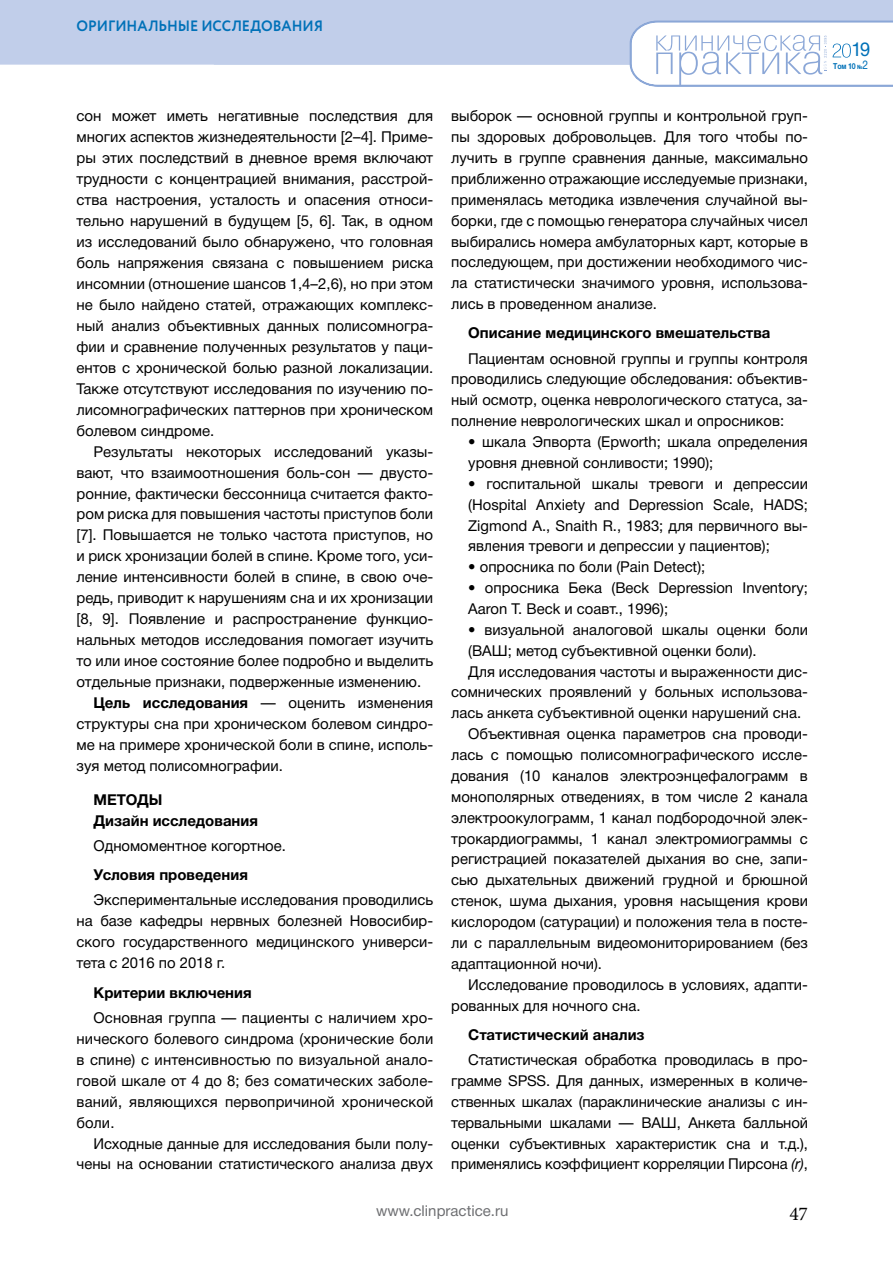
<style>
.page{position:relative;width:893px;height:1263px;background:#fff}
.page>*{position:absolute;margin:0;border:0;box-sizing:border-box;transform-origin:0 0}
.t1{font:19.5px "Minion Pro";color:#000}
.t2{font:19.2px "Helvetica Neue Cyr";color:#0071b8;scale:.95 1}
.t3{font:15px/21px "Helvetica Neue Cyr";color:#000;text-align:justify}
.t4{font:700 15px/21px "Helvetica Neue Cyr";color:#000}
.t5{font:700 15px "Circe";letter-spacing:-.005em;color:#0071b8;scale:.95 1}
.t6{font:15px "Helvetica Neue Cyr";color:#6d6e71}
.t7{font:700 8.25px "Helvetica Neue Cyr";color:#0071b8;scale:.85 1}
.s1{font-style:italic}
.s2{font-weight:700}
.s3{font-size:6px}
.s4{font-weight:400;font-size:12px}
</style>
<div class="page">
<div style="left:0;top:0;width:214px;height:65px;background:#c1ceea"></div>
<svg style="left:214px;top:0;width:679px;height:87px"></svg>
<p class="t5" style="left:77px;top:16px;width:261px">ОРИГИНАЛЬНЫЕ ИССЛЕДОВАНИЯ</p>
<p class="t3" style="left:451px;top:106px;width:358px">выборок — основной группы и контрольной груп&shy;пы здоровых добровольцев. Для того чтобы по&shy;лучить в группе сравнения данные, максимально приближенно отражающие исследуемые признаки, применялась методика извлечения случайной вы&shy;борки, где с помощью генератора случайных чисел выбирались номера амбулаторных карт, которые в последующем, при достижении необходимого чис&shy;ла статистически значимого уровня, использова&shy;лись в проведенном анализе.</p>
<p class="t4" style="left:468px;top:323px;width:304px">Описание медицинского вмешательства</p>
<p class="t3" style="left:451px;top:348px;width:358px;text-indent:17px">Пациентам основной группы и группы контроля проводились следующие обследования: объектив&shy;ный осмотр, оценка неврологического статуса, за&shy;полнение неврологических шкал и опросников:</p>
<p class="t3" style="left:468px;top:431px;width:341px">• шкала Эпворта (Epworth; шкала определения уровня дневной сонливости; 1990);</p>
<p class="t3" style="left:468px;top:473px;width:341px">• госпитальной шкалы тревоги и депрессии (Hospital Anxiety and Depression Scale, HADS; Zigmond A., Snaith R., 1983; для первичного вы&shy;явления тревоги и депрессии у пациентов);</p>
<p class="t3" style="left:468px;top:557px;width:239px">• опросника по боли (Pain Detect);</p>
<p class="t3" style="left:468px;top:578px;width:341px">• опросника Бека (Beck Depression Inventory;<br>Aaron T. Beck и соавт., 1996);</p>
<p class="t3" style="left:468px;top:619px;width:341px">• визуальной аналоговой шкалы оценки боли</p>
<p class="t3" style="left:468px;top:640px;width:290px">(ВАШ; метод субъективной оценки боли).</p>
<p class="t3" style="left:468px;top:661px;width:341px">Для исследования частоты и выраженности дис-</p>
<p class="t3" style="left:451px;top:682px;width:358px">сомнических проявлений у больных использова-</p>
<p class="t3" style="left:451px;top:703px;width:351px">лась анкета субъективной оценки нарушений сна.</p>
<p class="t3" style="left:468px;top:723px;width:341px">Объективная оценка параметров сна проводи-</p>
<p class="t3" style="left:451px;top:744px;width:358px">лась с помощью полисомнографического иссле-</p>
<p class="t3" style="left:451px;top:765px;width:358px">дования (10 каналов электроэнцефалограмм в</p>
<p class="t3" style="left:451px;top:786px;width:358px">монополярных отведениях, в том числе 2 канала</p>
<p class="t3" style="left:451px;top:807px;width:358px">электроокулограмм, 1 канал подбородочной элек-</p>
<p class="t3" style="left:451px;top:828px;width:358px">трокардиограммы, 1 канал электромиограммы с</p>
<p class="t3" style="left:451px;top:849px;width:358px">регистрацией показателей дыхания во сне, запи-</p>
<p class="t3" style="left:451px;top:870px;width:358px">сью дыхательных движений грудной и брюшной</p>
<p class="t3" style="left:451px;top:890px;width:358px">стенок, шума дыхания, уровня насыщения крови</p>
<p class="t3" style="left:451px;top:911px;width:358px">кислородом (сатурации) и положения тела в посте-</p>
<p class="t3" style="left:451px;top:932px;width:358px">ли с параллельным видеомониторированием (без</p>
<p class="t3" style="left:451px;top:953px;width:152px">адаптационной ночи).</p>
<p class="t3" style="left:468px;top:974px;width:341px">Исследование проводилось в условиях, адапти-</p>
<p class="t3" style="left:451px;top:995px;width:191px">рованных для ночного сна.</p>
<p class="t4" style="left:468px;top:1024px;width:178px">Статистический анализ</p>
<p class="t3" style="left:451px;top:1049px;width:358px;text-indent:17px">Статистическая обработка проводилась в про&shy;грамме SPSS. Для данных, измеренных в количе&shy;ственных шкалах (параклинические анализы с ин&shy;тервальными шкалами — ВАШ, Анкета балльной оценки субъективных характеристик сна и т.д.), применялись коэффициент корреляции Пирсона <span class="s1">(r)</span>,</p>
<h1 class="t1" style="left:790px;top:1200px;width:20px">47</h1>
<p class="t3" style="left:77px;top:106px;width:358px">сон может иметь негативные последствия для многих аспектов жизнедеятельности [2–4]. Приме&shy;ры этих последствий в дневное время включают трудности с концентрацией внимания, расстрой&shy;ства настроения, усталость и опасения относи&shy;тельно нарушений в будущем [5, 6]. Так, в одном из исследований было обнаружено, что головная боль напряжения связана с повышением риска инсомнии (отношение шансов 1,4–2,6), но при этом не было найдено статей, отражающих комплекс&shy;ный анализ объективных данных полисомногра&shy;фии и сравнение полученных результатов у паци&shy;ентов с хронической болью разной локализации.<br>Также отсутствуют исследования по изучению по&shy;лисомнографических паттернов при хроническом болевом синдроме.</p>
<p class="t3" style="left:94px;top:441px;width:341px">Результаты некоторых исследований указы-</p>
<p class="t3" style="left:77px;top:462px;width:358px">вают, что взаимоотношения боль-сон — двусто-</p>
<p class="t3" style="left:77px;top:483px;width:358px">ронние, фактически бессонница считается факто-</p>
<p class="t3" style="left:77px;top:504px;width:358px">ром риска для повышения частоты приступов боли</p>
<p class="t3" style="left:77px;top:525px;width:358px">[7]. Повышается не только частота приступов, но</p>
<p class="t3" style="left:77px;top:546px;width:358px">и риск хронизации болей в спине. Кроме того, уси-</p>
<p class="t3" style="left:77px;top:567px;width:358px">ление интенсивности болей в спине, в свою оче-</p>
<p class="t3" style="left:77px;top:588px;width:358px">редь, приводит к нарушениям сна и их хронизации</p>
<p class="t3" style="left:77px;top:609px;width:358px">[8, 9]. Появление и распространение функцио-</p>
<p class="t3" style="left:77px;top:629px;width:358px">нальных методов исследования помогает изучить</p>
<p class="t3" style="left:77px;top:650px;width:358px">то или иное состояние более подробно и выделить</p>
<p class="t3" style="left:77px;top:671px;width:346px">отдельные признаки, подверженные изменению.</p>
<p class="t3" style="left:94px;top:692px;width:341px"><span class="s2">Цель исследования</span> — оценить изменения</p>
<p class="t3" style="left:77px;top:713px;width:358px">структуры сна при хроническом болевом синдро-</p>
<p class="t3" style="left:77px;top:734px;width:358px">ме на примере хронической боли в спине, исполь-</p>
<p class="t3" style="left:77px;top:755px;width:208px">зуя метод полисомнографии.</p>
<p class="t4" style="left:94px;top:789px;width:166px">МЕТОДЫ<br>Дизайн исследования</p>
<p class="t3" style="left:94px;top:835px;width:194px">Одномоментное когортное.</p>
<p class="t4" style="left:94px;top:864px;width:156px">Условия проведения</p>
<p class="t3" style="left:77px;top:890px;width:358px;text-indent:17px">Экспериментальные исследования проводились на базе кафедры нервных болезней Новосибир&shy;ского государственного медицинского универси&shy;тета с 2016 по 2018 г.</p>
<p class="t4" style="left:94px;top:982px;width:160px">Критерии включения</p>
<p class="t3" style="left:77px;top:1007px;width:358px;text-indent:17px">Основная группа — пациенты с наличием хро&shy;нического болевого синдрома (хронические боли в спине) с интенсивностью по визуальной анало&shy;говой шкале от 4 до 8; без соматических заболе&shy;ваний, являющихся первопричиной хронической боли.</p>
<p class="t3" style="left:77px;top:1133px;width:358px;text-align:right">Исходные данные для исследования были полу&shy;чены на основании статистического анализа двух</p>
<p class="t6" style="left:376px;top:1203px;width:134px">www.clinpractice.ru</p>
<p class="t2" style="left:851px;top:38px;width:21px">19</p>
<p class="t7" style="left:833px;top:61px;width:43px">Том 10 <span class="s3">№</span><span class="s4">2</span></p>
</div>
